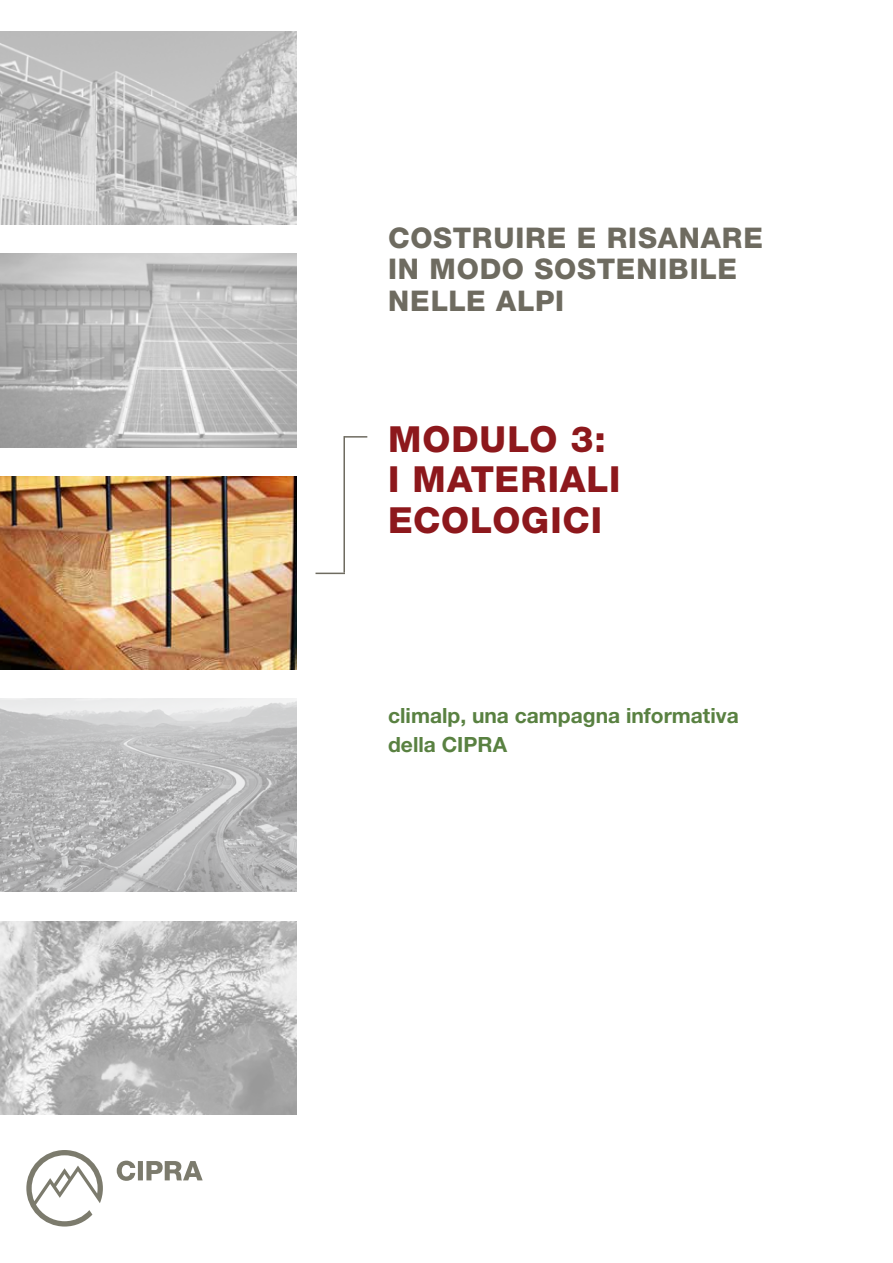
<style>
.page{position:relative;width:893px;height:1263px;background:#fff}
.page>*{position:absolute;margin:0;border:0;box-sizing:border-box;transform-origin:0 0}
.t1{font:800 36px/40.5px "Helvetica Neue LT Pro";letter-spacing:.025em;color:#8d181c}
.t2{font:800 28.5px/31.5px "Helvetica Neue LT Pro";letter-spacing:.03em;color:#6e6b60}
.t3{font:700 21px/28.5px "Helvetica Neue LT Pro";color:#598141}
</style>
<div class="page">
<svg style="left:26px;top:1150px;width:77px;height:76px"></svg>
<svg style="left:117px;top:1160px;width:86px;height:21px"></svg>
<img style="left:0;top:32px;width:296px;height:193px">
<img style="left:0;top:699px;width:296px;height:193px">
<img style="left:0;top:476px;width:296px;height:193px">
<img style="left:0;top:254px;width:296px;height:193px">
<hr style="left:315px;top:573px;width:30px;height:1px;background:#6e6b60">
<hr style="left:343px;top:436px;width:2px;height:137px;background:#6e6b60">
<hr style="left:344px;top:436px;width:23px;height:2px;background:#6e6b60">
<img style="left:0;top:921px;width:296px;height:194px">
<p class="t2" style="left:388px;top:222px;width:376px">COSTRUIRE E RISANARE<br>IN MODO SOSTENIBILE<br>NELLE ALPI</p>
<p class="t1" style="left:388px;top:419px;width:234px">MODULO 3:<br>I MATERIALI<br>ECOLOGICI</p>
<p class="t3" style="left:388px;top:701px;width:352px">climalp, una campagna informativa della CIPRA</p>
</div>
